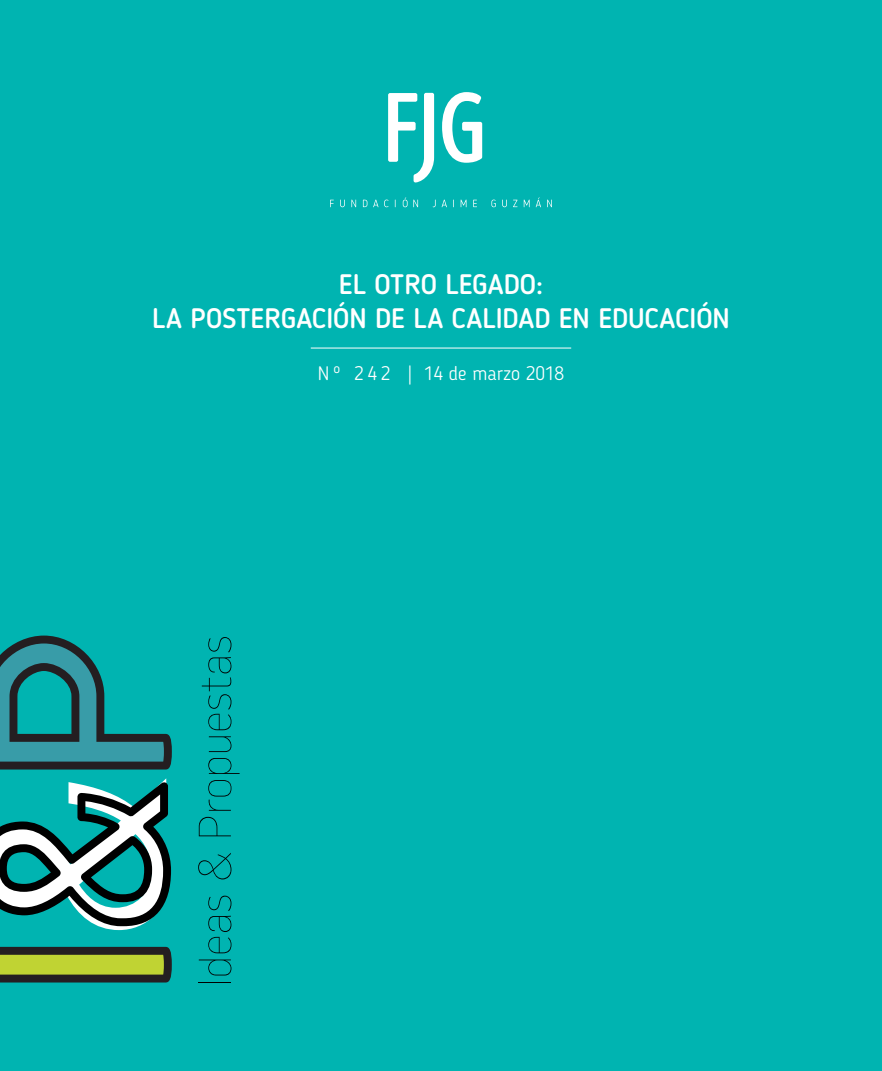
<style>
.page{position:relative;width:882px;height:1071px;background:#00b4b1}
.page>*{position:absolute;margin:0;border:0;box-sizing:border-box;transform-origin:0 0}
.t1{font:265.65px "Myriad Pro";color:#fff}
.t2{font:500 28px/33.6px "Blogger Sans";color:#fff;text-align:center}
.t3{font:300 19.25px "Blogger Sans";color:#fff}
</style>
<div class="page">
<svg style="left:0;top:947px;width:172px;height:36px;background:#747f2d"></svg>
<svg style="left:0;top:636px;width:172px;height:134px"></svg>
<hr style="left:199px;top:982px;width:32px;height:1px;background:#000">
<svg style="left:199px;top:960px;width:32px;height:16px"></svg>
<svg style="left:208px;top:896px;width:23px;height:57px"></svg>
<svg style="left:198px;top:853px;width:33px;height:26px"></svg>
<svg style="left:199px;top:817px;width:32px;height:19px"></svg>
<svg style="left:208px;top:780px;width:23px;height:31px"></svg>
<svg style="left:208px;top:758px;width:32px;height:16px"></svg>
<svg style="left:209px;top:736px;width:22px;height:16px"></svg>
<svg style="left:202px;top:637px;width:29px;height:93px"></svg>
<svg style="left:0;top:782px;width:171px;height:144px"></svg>
<hr style="left:311px;top:348px;width:260px;height:1px;background:#fff">
<svg style="left:330px;top:200px;width:4px;height:7px"></svg>
<svg style="left:388px;top:93px;width:46px;height:90px"></svg>
<svg style="left:442px;top:92px;width:40px;height:71px"></svg>
<svg style="left:340px;top:200px;width:5px;height:7px"></svg>
<svg style="left:351px;top:200px;width:5px;height:7px"></svg>
<svg style="left:363px;top:200px;width:4px;height:7px"></svg>
<svg style="left:373px;top:200px;width:5px;height:7px"></svg>
<svg style="left:384px;top:200px;width:4px;height:7px"></svg>
<svg style="left:403px;top:197px;width:15px;height:10px"></svg>
<svg style="left:433px;top:200px;width:3px;height:7px"></svg>
<svg style="left:442px;top:200px;width:5px;height:7px"></svg>
<svg style="left:461px;top:200px;width:6px;height:7px"></svg>
<svg style="left:473px;top:200px;width:4px;height:7px"></svg>
<svg style="left:491px;top:200px;width:5px;height:7px"></svg>
<svg style="left:502px;top:200px;width:5px;height:7px"></svg>
<svg style="left:513px;top:200px;width:4px;height:7px"></svg>
<svg style="left:524px;top:200px;width:6px;height:7px"></svg>
<svg style="left:536px;top:197px;width:5px;height:10px"></svg>
<svg style="left:547px;top:200px;width:5px;height:7px"></svg>
<p class="t2" style="left:152px;top:267px;width:579px">EL OTRO LEGADO:<br>LA POSTERGACIÓN DE LA CALIDAD EN EDUCACIÓN</p>
<p class="t3" style="left:318px;top:362px;width:248px">N º 2 4 2 | 14 de marzo 2018</p>
<h1 class="t1" style="left:-87px;top:938px;width:162px;rotate:-90deg">&amp;</h1>
</div>
